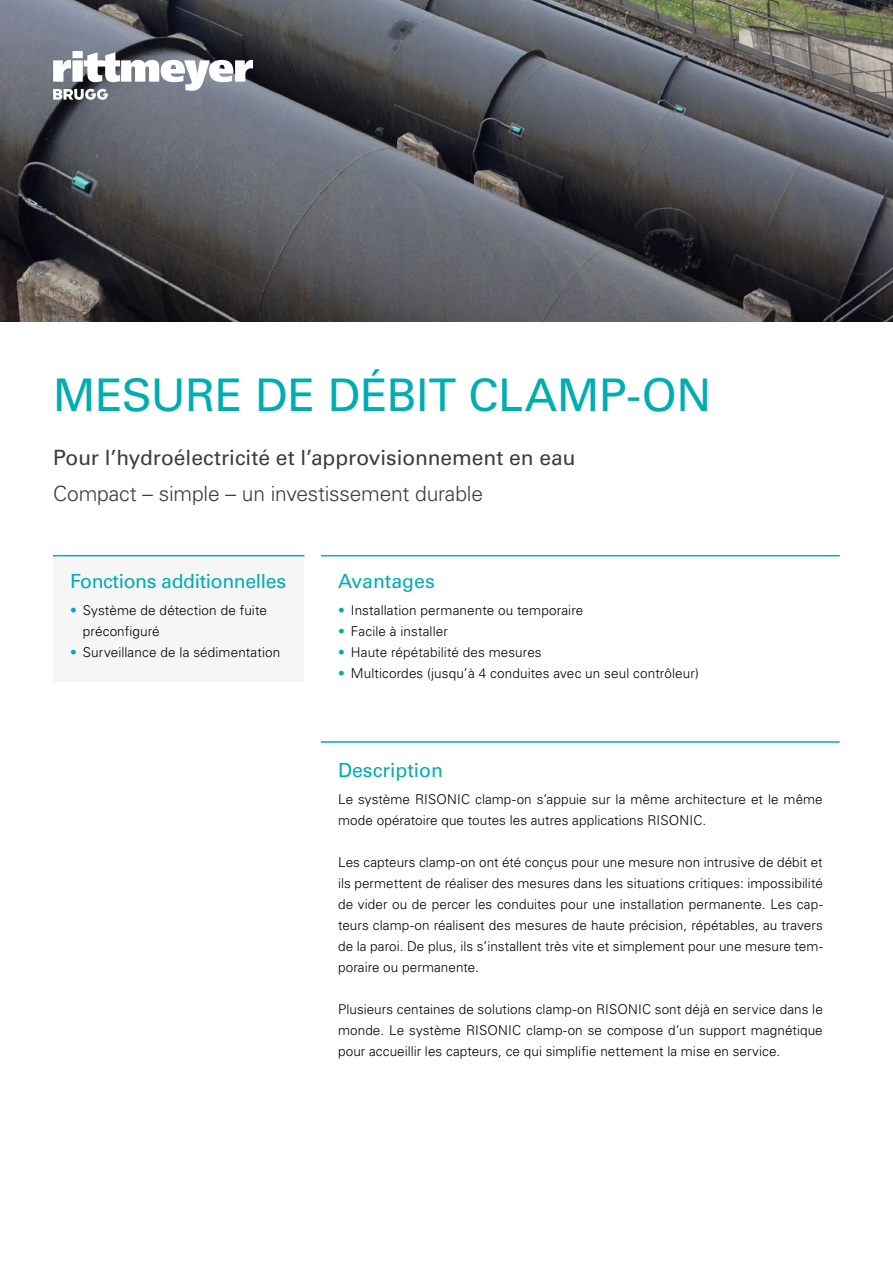
<style>
.page{position:relative;width:893px;height:1263px;background:#fff}
.page>*{position:absolute;margin:0;border:0;box-sizing:border-box;transform-origin:0 0}
.t1{font:45px "Univers LT Std";letter-spacing:-.005em;color:#00adb1}
.t2{font:21px "Univers LT Std";letter-spacing:-.005em;color:#3c3c3b}
.t3{font:300 21px "Univers LT Std";letter-spacing:-.01em;color:#3c3c3b}
.t4{font:19.5px "Univers LT Std";letter-spacing:-.02em;color:#00adb1}
.t5{font:19.5px "Univers LT Std";color:#00adb1}
.t6{font:300 13.5px/21px "Univers LT Std";letter-spacing:.005em;color:#000}
.s1{color:#00adb1}
</style>
<div class="page">
<img style="left:0;top:0;width:893px;height:321px">
<svg style="left:53px;top:51px;width:200px;height:49px"></svg>
<hr style="left:321px;top:555px;width:519px;height:1px;background:#00adb1">
<div style="left:53px;top:557px;width:251px;height:125px;background:#f6f6f6"></div>
<hr style="left:53px;top:555px;width:251px;height:1px;background:#00adb1">
<hr style="left:321px;top:741px;width:519px;height:2px;background:#00adb1">
<h1 class="t1" style="left:53px;top:368px;width:660px">MESURE DE DÉBIT CLAMP-ON</h1>
<h2 class="t2" style="left:53px;top:445px;width:524px">Pour l’hydroélectricité et l’approvisionnement en eau</h2>
<h2 class="t3" style="left:53px;top:481px;width:431px">Compact – simple – un investissement durable</h2>
<h3 class="t4" style="left:70px;top:569px;width:218px">Fonctions additionnelles</h3>
<p class="t6" style="left:83px;top:600px;width:186px;text-indent:-13px"><span class="s1">•</span> Système de détection de fuite préconfiguré</p>
<p class="t6" style="left:70px;top:642px;width:212px"><span class="s1">•</span> Surveillance de la sédimentation</p>
<h3 class="t5" style="left:338px;top:569px;width:98px">Avantages</h3>
<p class="t6" style="left:338px;top:600px;width:247px"><span class="s1">•</span> Installation permanente ou temporaire</p>
<p class="t6" style="left:338px;top:621px;width:111px"><span class="s1">•</span> Facile à installer</p>
<p class="t6" style="left:338px;top:642px;width:205px"><span class="s1">•</span> Haute répétabilité des mesures</p>
<p class="t6" style="left:338px;top:663px;width:362px"><span class="s1">•</span> Multicordes (jusqu’à 4 conduites avec un seul contrôleur)</p>
<h3 class="t5" style="left:338px;top:758px;width:107px">Description</h3>
<p class="t6" style="left:338px;top:789px;width:486px">Le système RISONIC clamp-on s’appuie sur la même architecture et le même mode opératoire que toutes les autres applications RISONIC.</p>
<p class="t6" style="left:338px;top:852px;width:486px;text-align:justify">Les capteurs clamp-on ont été conçus pour une mesure non intrusive de débit et ils permettent de réaliser des mesures dans les situations critiques: impossibilité de vider ou de percer les conduites pour une installation permanente. Les cap&shy;teurs clamp-on réalisent des mesures de haute précision, répétables, au travers de la paroi. De plus, ils s’installent très vite et simplement pour une mesure tem&shy;poraire ou permanente.</p>
<p class="t6" style="left:338px;top:999px;width:486px;text-align:justify">Plusieurs centaines de solutions clamp-on RISONIC sont déjà en service dans le monde. Le système RISONIC clamp-on se compose d’un support magnétique pour accueillir les capteurs, ce qui simplifie nettement la mise en service.</p>
</div>
